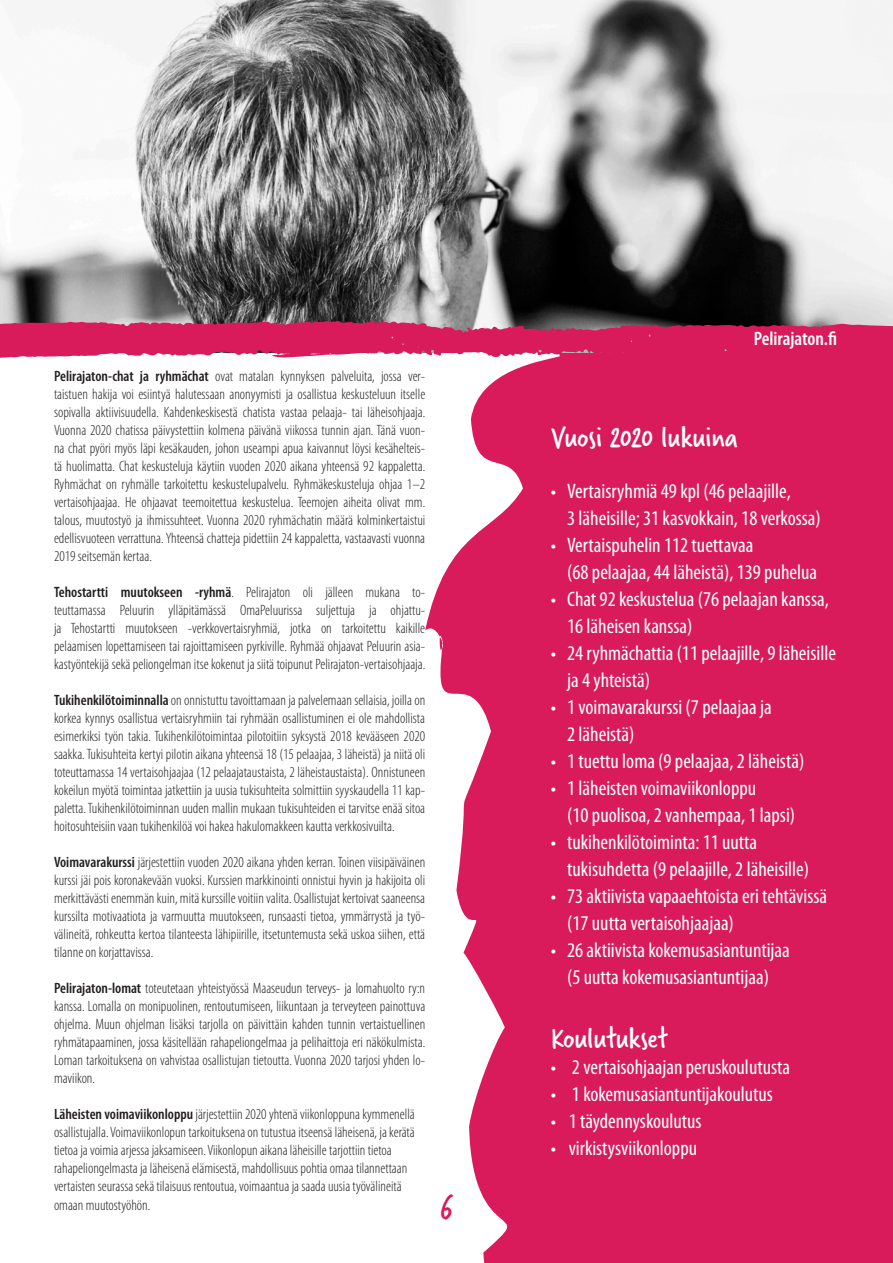
<style>
.page{position:relative;width:893px;height:1263px;background:#fff}
.page>*{position:absolute;margin:0;border:0;box-sizing:border-box;transform-origin:0 0}
.t1{font:36px "Verveine";color:#d91a5b}
.t2{font:31.5px "Verveine";color:#fff}
.t3{font:condensed 21px/27px "Myriad Pro";color:#fff}
.t4{font:600 condensed 19.5px "Myriad Pro";color:#fff}
.t5{font:300 condensed 15px/18px "Myriad Pro";color:#231f20;text-align:justify}
.s1{font-weight:600}
</style>
<div class="page">
<svg style="left:425px;top:359px;width:468px;height:904px;background:#dd326c"></svg>
<img style="left:0;top:0;width:893px;height:320px">
<svg style="left:0;top:320px;width:893px;height:39px;background:#ce366a"></svg>
<p class="t5" style="left:54px;top:368px;width:373px"><span class="s1">Pelirajaton-chat ja ryhmächat</span> ovat matalan kynnyksen palveluita, jossa ver&shy;taistuen hakija voi esiintyä halutessaan anonyymisti ja osallistua keskusteluun itselle sopivalla aktiivisuudella. Kahdenkeskisestä chatista vastaa pelaaja- tai läheisohjaaja.<br>Vuonna 2020 chatissa päivystettiin kolmena päivänä viikossa tunnin ajan. Tänä vuon&shy;na chat pyöri myös läpi kesäkauden, johon useampi apua kaivannut löysi kesähelteis&shy;tä huolimatta. Chat keskusteluja käytiin vuoden 2020 aikana yhteensä 92 kappaletta.<br>Ryhmächat on ryhmälle tarkoitettu keskustelupalvelu. Ryhmäkeskusteluja ohjaa 1–2 vertaisohjaajaa. He ohjaavat teemoitettua keskustelua. Teemojen aiheita olivat mm. talous, muutostyö ja ihmissuhteet. Vuonna 2020 ryhmächatin määrä kolminkertaistui edellisvuoteen verrattuna. Yhteensä chatteja pidettiin 24 kappaletta, vastaavasti vuonna 2019 seitsemän kertaa.</p>
<p class="t5" style="left:54px;top:584px;width:373px"><span class="s1">Tehostartti muutokseen -ryhmä</span>. Pelirajaton oli jälleen mukana to&shy;teuttamassa Peluurin ylläpitämässä OmaPeluurissa suljettuja ja ohjattu&shy;ja Tehostartti muutokseen -verkkovertaisryhmiä, jotka on tarkoitettu kaikille pelaamisen lopettamiseen tai rajoittamiseen pyrkiville. Ryhmää ohjaavat Peluurin asia&shy;kastyöntekijä sekä peliongelman itse kokenut ja siitä toipunut Pelirajaton-vertaisohjaaja.</p>
<p class="t5" style="left:54px;top:692px;width:373px"><span class="s1">Tukihenkilötoiminnalla</span> on onnistuttu tavoittamaan ja palvelemaan sellaisia, joilla on korkea kynnys osallistua vertaisryhmiin tai ryhmään osallistuminen ei ole mahdollista esimerkiksi työn takia. Tukihenkilötoimintaa pilotoitiin syksystä 2018 kevääseen 2020 saakka. Tukisuhteita kertyi pilotin aikana yhteensä 18 (15 pelaajaa, 3 läheistä) ja niitä oli toteuttamassa 14 vertaisohjaajaa (12 pelaajataustaista, 2 läheistaustaista). Onnistuneen kokeilun myötä toimintaa jatkettiin ja uusia tukisuhteita solmittiin syyskaudella 11 kap&shy;paletta. Tukihenkilötoiminnan uuden mallin mukaan tukisuhteiden ei tarvitse enää sitoa hoitosuhteisiin vaan tukihenkilöä voi hakea hakulomakkeen kautta verkkosivuilta.</p>
<p class="t5" style="left:54px;top:854px;width:373px"><span class="s1">Voimavarakurssi</span> järjestettiin vuoden 2020 aikana yhden kerran. Toinen viisipäiväinen kurssi jäi pois koronakevään vuoksi. Kurssien markkinointi onnistui hyvin ja hakijoita oli merkittävästi enemmän kuin, mitä kurssille voitiin valita. Osallistujat kertoivat saaneensa kurssilta motivaatiota ja varmuutta muutokseen, runsaasti tietoa, ymmärrystä ja työ&shy;välineitä, rohkeutta kertoa tilanteesta lähipiirille, itsetuntemusta sekä uskoa siihen, että tilanne on korjattavissa.</p>
<p class="t5" style="left:54px;top:980px;width:373px"><span class="s1">Pelirajaton-lomat</span> toteutetaan yhteistyössä Maaseudun terveys- ja lomahuolto ry:n kanssa. Lomalla on monipuolinen, rentoutumiseen, liikuntaan ja terveyteen painottuva ohjelma. Muun ohjelman lisäksi tarjolla on päivittäin kahden tunnin vertaistuellinen ryhmätapaaminen, jossa käsitellään rahapeliongelmaa ja pelihaittoja eri näkökulmista.<br>Loman tarkoituksena on vahvistaa osallistujan tietoutta. Vuonna 2020 tarjosi yhden lo&shy;maviikon.</p>
<p class="t5" style="left:54px;top:1106px;width:362px;text-align:left"><span class="s1">Läheisten voimaviikonloppu</span> järjestettiin 2020 yhtenä viikonloppuna kymmenellä osallistujalla. Voimaviikonlopun tarkoituksena on tutustua itseensä läheisenä, ja kerätä tietoa ja voimia arjessa jaksamiseen. Viikonlopun aikana läheisille tarjottiin tietoa rahapeliongelmasta ja läheisenä elämisestä, mahdollisuus pohtia omaa tilannettaan vertaisten seurassa sekä tilaisuus rentoutua, voimaantua ja saada uusia työvälineitä omaan muutostyöhön.</p>
<h1 class="t1" style="left:440px;top:1183px;width:14px">6</h1>
<p class="t4" style="left:754px;top:328px;width:85px">Pelirajaton.fi</p>
<p class="t2" style="left:551px;top:415px;width:189px">Vuosi 2020 lukuina</p>
<p class="t3" style="left:567px;top:478px;width:255px;text-indent:-16px">• Vertaisryhmiä 49 kpl (46 pelaajille,<br>3 läheisille; 31 kasvokkain, 18 verkossa)</p>
<p class="t3" style="left:567px;top:532px;width:251px;text-indent:-16px">• Vertaispuhelin 112 tuettavaa<br>(68 pelaajaa, 44 läheistä), 139 puhelua</p>
<p class="t3" style="left:567px;top:586px;width:263px;text-indent:-16px">• Chat 92 keskustelua (76 pelaajan kanssa,<br>16 läheisen kanssa)</p>
<p class="t3" style="left:567px;top:640px;width:270px;text-indent:-16px">• 24 ryhmächattia (11 pelaajille, 9 läheisille ja 4 yhteistä)</p>
<p class="t3" style="left:567px;top:694px;width:206px;text-indent:-16px">• 1 voimavarakurssi (7 pelaajaa ja<br>2 läheistä)</p>
<p class="t3" style="left:551px;top:748px;width:255px">• 1 tuettu loma (9 pelaajaa, 2 läheistä)</p>
<p class="t3" style="left:567px;top:775px;width:230px;text-indent:-16px">• 1 läheisten voimaviikonloppu<br>(10 puolisoa, 2 vanhempaa, 1 lapsi)</p>
<p class="t3" style="left:567px;top:829px;width:244px;text-indent:-16px">• tukihenkilötoiminta: 11 uutta tukisuhdetta (9 pelaajille, 2 läheisille)</p>
<p class="t3" style="left:567px;top:883px;width:261px;text-indent:-16px">• 73 aktiivista vapaaehtoista eri tehtävissä (17 uutta vertaisohjaajaa)</p>
<p class="t3" style="left:551px;top:937px;width:241px;text-align:center">• 26 aktiivista kokemusasiantuntijaa (5 uutta kokemusasiantuntijaa)</p>
<p class="t2" style="left:551px;top:1017px;width:119px">Koulutukset</p>
<p class="t3" style="left:551px;top:1054px;width:241px">• 2 vertaisohjaajan peruskoulutusta</p>
<p class="t3" style="left:551px;top:1081px;width:224px">• 1 kokemusasiantuntijakoulutus</p>
<p class="t3" style="left:551px;top:1108px;width:152px">• 1 täydennyskoulutus</p>
<p class="t3" style="left:551px;top:1135px;width:148px">• virkistysviikonloppu</p>
</div>
